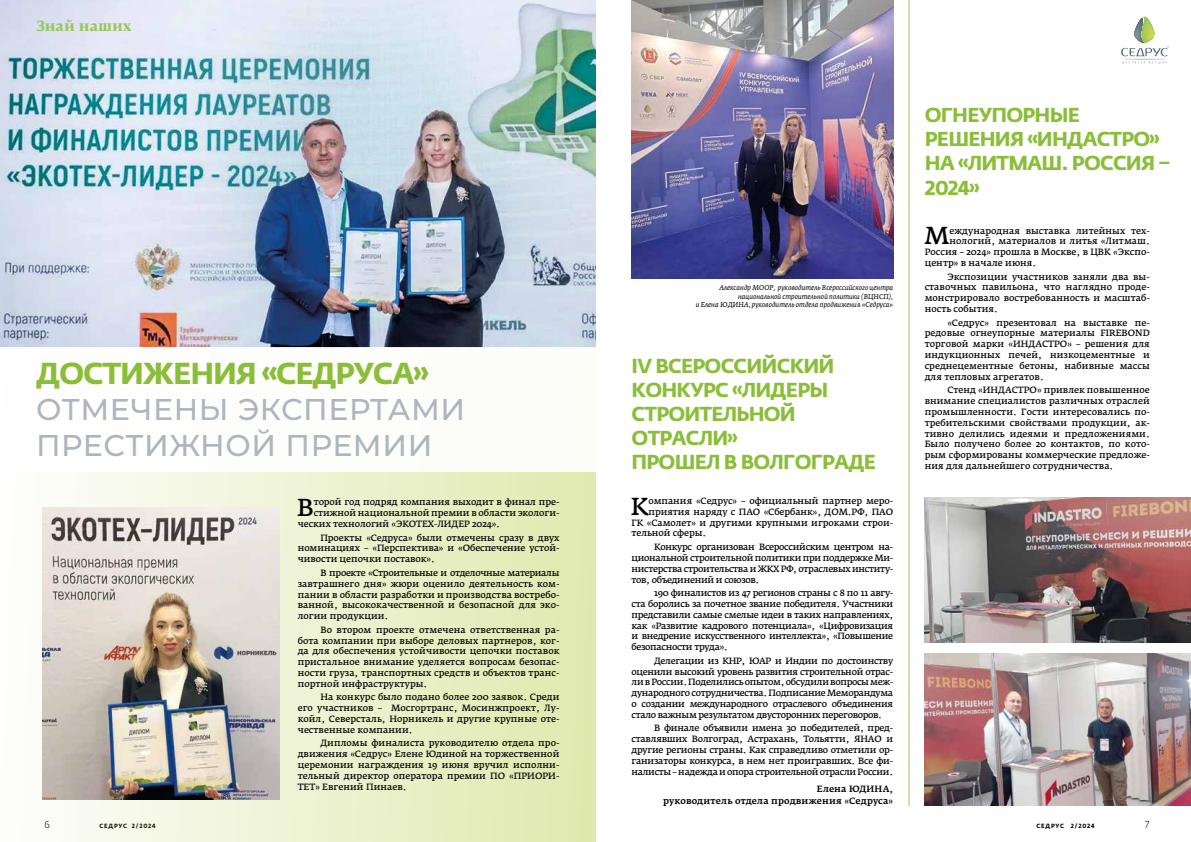
<style>
.page{position:relative;width:1191px;height:842px;background:#fff}
.page>*{position:absolute;margin:0;border:0;box-sizing:border-box;transform-origin:0 0}
.t1{font:500 30px/36px "Montserrat";letter-spacing:.02em;color:#afb5be}
.t2{font:700 30px "Fedra Sans Pro";letter-spacing:-.04em;color:#8abe38}
.t3{font:24.3px "Fedra Serif A Pro";color:#000}
.t4{font:700 20px/24px "Fedra Sans Pro";letter-spacing:-.04em;color:#8abe38}
.t5{font:700 14px "Fedra Serif B Pro";color:#99c55a}
.t6{font:300 10px "Fedra Sans Pro";color:#000}
.t7{font:9px/10.8px "Fedra Serif A Pro";letter-spacing:-.01em;color:#000;text-align:justify}
.t8{font:500 9px/12px "Fedra Serif A Pro";letter-spacing:.015em;color:#000;text-align:right}
.t9{font:italic 7px/8.4px "Fedra Serif A Pro";color:#000;text-align:right}
.t10{font:700 6px "Fedra Sans Pro";letter-spacing:.125em;color:#000}
</style>
<div class="page">
<div style="left:0;top:213px;width:595px;height:629px;background:linear-gradient(to right,#fdfefc,#dfe9ae)"></div>
<img style="left:0;top:0;width:595px;height:348px">
<div style="left:0;top:348px;width:595px;height:124px;background:#fff"></div>
<img style="left:631px;top:0;width:262px;height:278px">
<img style="left:43px;top:507px;width:237px;height:293px">
<hr style="left:908px;top:0;width:1px;height:806px;background:#99c55a">
<svg style="left:1121px;top:17px;width:47px;height:47px"></svg>
<img style="left:924px;top:497px;width:267px;height:145px">
<img style="left:924px;top:653px;width:267px;height:153px">
<h3 class="t5" style="left:36px;top:17px;width:97px">Знай наших</h3>
<h1 class="t2" style="left:36px;top:354px;width:394px">ДОСТИЖЕНИЯ «СЕДРУСА»</h1>
<h1 class="t1" style="left:36px;top:390px;width:431px">ОТМЕЧЕНЫ ЭКСПЕРТАМИ<br>ПРЕСТИЖНОЙ ПРЕМИИ</h1>
<p class="t6" style="left:44px;top:818px;width:7px">6</p>
<p class="t10" style="left:99px;top:822px;width:58px">СЕДРУС 2/2024</p>
<h2 class="t3" style="left:297px;top:492px;width:18px">В</h2>
<p class="t7" style="left:314px;top:497px;width:247px">торой год подряд компания выходит в финал пре-</p>
<p class="t7" style="left:314px;top:508px;width:247px">стижной национальной премии в области экологи-</p>
<p class="t7" style="left:298px;top:518px;width:204px">ческих технологий «ЭКОТЕХ-ЛИДЕР 2024».</p>
<p class="t7" style="left:298px;top:532px;width:263px;text-indent:23px">Проекты «Седруса» были отмечены сразу в двух номинациях – «Перспектива» и «Обеспечение устой&shy;чивости цепочки поставок».</p>
<p class="t7" style="left:298px;top:567px;width:263px;text-indent:23px">В проекте «Строительные и отделочные материалы завтрашнего дня» жюри оценило деятельность ком&shy;пании в области разработки и производства востребо&shy;ванной, высококачественной и безопасной для эко&shy;логии продукции.</p>
<p class="t7" style="left:298px;top:624px;width:263px;text-indent:23px">Во втором проекте отмечена ответственная ра&shy;бота компании при выборе деловых партнеров, ког&shy;да для обеспечения устойчивости цепочки поставок пристальное внимание уделяется вопросам безопас&shy;ности груза, транспортных средств и объектов транс&shy;портной инфраструктуры.</p>
<p class="t7" style="left:298px;top:692px;width:263px;text-indent:23px">На конкурс было подано более 200 заявок. Среди его участников – Мосгортранс, Мосинжпроект, Лу&shy;койл, Северсталь, Норникель и другие крупные оте&shy;чественные компании.</p>
<p class="t7" style="left:298px;top:738px;width:263px;text-indent:23px">Дипломы финалиста руководителю отдела про&shy;движения «Седрус» Елене Юдиной на торжественной церемонии награждения 19 июня вручил исполни&shy;тельный директор оператора премии ПО «ПРИОРИ-ТЕТ» Евгений Пинаев.</p>
<p class="t9" style="left:696px;top:284px;width:199px">Александр МООР, руководитель Всероссийского центра национальной строительной политики (ВЦНСП),<br>и Елена ЮДИНА, руководитель отдела продвижения «Седруса»</p>
<h3 class="t4" style="left:631px;top:354px;width:246px">IV ВСЕРОССИЙСКИЙ<br>КОНКУРС «ЛИДЕРЫ<br>СТРОИТЕЛЬНОЙ<br>ОТРАСЛИ»<br>ПРОШЕЛ В ВОЛГОГРАДЕ</h3>
<h2 class="t3" style="left:631px;top:491px;width:19px">К</h2>
<p class="t7" style="left:648px;top:495px;width:246px">омпания «Седрус» – официальный партнер меро-</p>
<p class="t7" style="left:648px;top:506px;width:246px">приятия наряду с ПАО «Сбербанк», ДОМ.РФ, ПАО</p>
<p class="t7" style="left:631px;top:517px;width:263px">ГК «Самолет» и другими крупными игроками строи-</p>
<p class="t7" style="left:631px;top:528px;width:76px">тельной сферы.</p>
<p class="t7" style="left:631px;top:541px;width:263px;text-indent:23px">Конкурс организован Всероссийским центром на&shy;циональной строительной политики при поддержке Ми&shy;нистерства строительства и ЖКХ РФ, отраслевых институ&shy;тов, объединений и союзов.</p>
<p class="t7" style="left:631px;top:588px;width:263px;text-indent:23px">190 финалистов из 47 регионов страны с 8 по 11 авгу&shy;ста боролись за почетное звание победителя. Участники представили самые смелые идеи в таких направлениях, как «Развитие кадрового потенциала», «Цифровизация и внедрение искусственного интеллекта», «Повышение безопасности труда».</p>
<p class="t7" style="left:631px;top:655px;width:263px;text-indent:23px">Делегации из КНР, ЮАР и Индии по достоинству оценили высокий уровень развития строительной отрас&shy;ли в России. Поделились опытом, обсудили вопросы меж&shy;дународного сотрудничества. Подписание Меморандума о создании международного отраслевого объединения стало важным результатом двусторонних переговоров.</p>
<p class="t7" style="left:631px;top:723px;width:263px;text-indent:23px">В финале объявили имена 30 победителей, пред&shy;ставлявших Волгоград, Астрахань, Тольятти, ЯНАО и другие регионы страны. Как справедливо отметили ор&shy;ганизаторы конкурса, в нем нет проигравших. Все фи&shy;налисты – надежда и опора строительной отрасли России.</p>
<p class="t8" style="left:663px;top:783px;width:232px">Елена ЮДИНА,<br>руководитель отдела продвижения «Седруса»</p>
<h3 class="t4" style="left:924px;top:103px;width:247px;line-height:24.4px">ОГНЕУПОРНЫЕ<br>РЕШЕНИЯ «ИНДАСТРО»<br>НА «ЛИТМАШ. РОССИЯ –<br>2024»</h3>
<h2 class="t3" style="left:924px;top:221px;width:27px">М</h2>
<p class="t7" style="left:949px;top:225px;width:202px">еждународная выставка литейных тех-</p>
<p class="t7" style="left:949px;top:236px;width:202px">нологий, материалов и литья «Литмаш.</p>
<p class="t7" style="left:924px;top:247px;width:227px">Россия – 2024» прошла в Москве, в ЦВК «Экспо-</p>
<p class="t7" style="left:924px;top:257px;width:113px">центр» в начале июня.</p>
<p class="t7" style="left:924px;top:271px;width:227px;text-indent:23px">Экспозиции участников заняли два вы&shy;ставочных павильона, что наглядно проде&shy;монстрировало востребованность и масштаб&shy;ность события.</p>
<p class="t7" style="left:924px;top:317px;width:227px;text-indent:23px">«Седрус» презентовал на выставке пе&shy;редовые огнеупорные материалы FIREBOND торговой марки «ИНДАСТРО» – решения для индукционных печей, низкоцементные и среднецементные бетоны, набивные массы для тепловых агрегатов.</p>
<p class="t7" style="left:924px;top:385px;width:227px;text-indent:23px">Стенд «ИНДАСТРО» привлек повышенное внимание специалистов различных отраслей промышленности. Гости интересовались по&shy;требительскими свойствами продукции, ак&shy;тивно делились идеями и предложениями.<br>Было получено более 20 контактов, по кото&shy;рым сформированы коммерческие предложе&shy;ния для дальнейшего сотрудничества.</p>
<p class="t10" style="left:1036px;top:822px;width:60px">СЕДРУС 2/2024</p>
<p class="t6" style="left:1145px;top:818px;width:6px">7</p>
</div>
